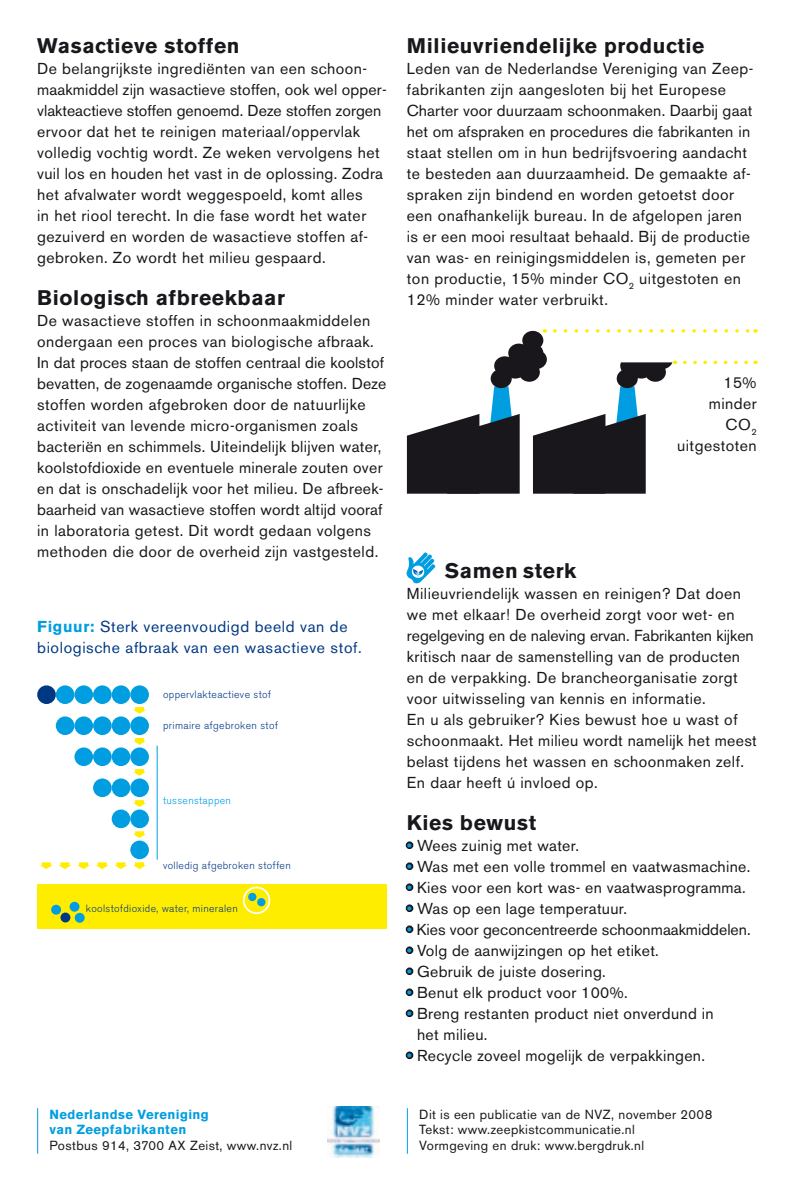
<style>
.page{position:relative;width:794px;height:1191px;background:#fff}
.page>*{position:absolute;margin:0;border:0;box-sizing:border-box;transform-origin:0 0}
.t1{font:700 21px "Akzidenz Grotesk BE";letter-spacing:.03em;color:#1a171c}
.t2{font:15.75px/21px "Akzidenz Grotesk BE";letter-spacing:.03em;color:#1a171c}
.t3{font:15.75px/21px "Akzidenz Grotesk BE";letter-spacing:.04em;color:#003883}
.t4{font:15.75px "Akzidenz Grotesk BE";color:#1a171c}
.t5{font:13.12px/15.8px "Akzidenz Grotesk BE";letter-spacing:.03em;color:#1a171c}
.t6{font:700 13.12px/15.8px "Akzidenz Grotesk BE";letter-spacing:.03em;color:#009ee0}
.t7{font:300 10.5px "Akzidenz Grotesk BE";letter-spacing:.03em;color:#003883}
.t8{font:300 10.5px "Akzidenz Grotesk BE";letter-spacing:.03em;color:#009ee0}
.s1{font-weight:700;color:#009ee0}
.s2{color:#009ee0}
</style>
<div class="page">
<hr style="left:407px;top:1108px;width:1px;height:45px;background:#009ee0">
<hr style="left:37px;top:1108px;width:1px;height:45px;background:#009ee0">
<img style="left:328px;top:1106px;width:51px;height:51px">
<div style="left:406px;top:841px;width:7px;height:8px;border:4px solid #1a171c;border-radius:50%"></div>
<div style="left:406px;top:862px;width:7px;height:8px;border:4px solid #1a171c;border-radius:50%"></div>
<div style="left:406px;top:883px;width:7px;height:8px;border:4px solid #1a171c;border-radius:50%"></div>
<div style="left:406px;top:904px;width:7px;height:8px;border:4px solid #1a171c;border-radius:50%"></div>
<div style="left:406px;top:925px;width:7px;height:8px;border:4px solid #1a171c;border-radius:50%"></div>
<div style="left:406px;top:946px;width:7px;height:8px;border:4px solid #1a171c;border-radius:50%"></div>
<div style="left:406px;top:967px;width:7px;height:8px;border:4px solid #1a171c;border-radius:50%"></div>
<div style="left:406px;top:988px;width:7px;height:8px;border:4px solid #1a171c;border-radius:50%"></div>
<div style="left:406px;top:1009px;width:7px;height:8px;border:4px solid #1a171c;border-radius:50%"></div>
<div style="left:406px;top:1051px;width:7px;height:8px;border:4px solid #1a171c;border-radius:50%"></div>
<svg style="left:406px;top:552px;width:29px;height:32px"></svg>
<div style="left:37px;top:884px;width:350px;height:44px;background:#ffed00"></div>
<hr style="left:157px;top:745px;width:1px;height:114px;background:#009ee0">
<div style="left:37px;top:685px;width:19px;height:19px;background:#003883;border-radius:50%"></div>
<div style="left:56px;top:685px;width:18px;height:19px;background:#009ee0;border-radius:50%"></div>
<div style="left:74px;top:685px;width:19px;height:19px;background:#009ee0;border-radius:50%"></div>
<div style="left:93px;top:685px;width:19px;height:19px;background:#009ee0;border-radius:50%"></div>
<div style="left:112px;top:685px;width:18px;height:19px;background:#009ee0;border-radius:50%"></div>
<div style="left:130px;top:685px;width:19px;height:19px;background:#009ee0;border-radius:50%"></div>
<div style="left:56px;top:716px;width:18px;height:19px;background:#009ee0;border-radius:50%"></div>
<div style="left:74px;top:716px;width:19px;height:19px;background:#009ee0;border-radius:50%"></div>
<div style="left:93px;top:716px;width:19px;height:19px;background:#009ee0;border-radius:50%"></div>
<div style="left:112px;top:716px;width:18px;height:19px;background:#009ee0;border-radius:50%"></div>
<div style="left:130px;top:716px;width:19px;height:19px;background:#009ee0;border-radius:50%"></div>
<div style="left:74px;top:747px;width:19px;height:19px;background:#009ee0;border-radius:50%"></div>
<div style="left:93px;top:747px;width:19px;height:19px;background:#009ee0;border-radius:50%"></div>
<div style="left:112px;top:747px;width:18px;height:19px;background:#009ee0;border-radius:50%"></div>
<div style="left:130px;top:747px;width:19px;height:19px;background:#009ee0;border-radius:50%"></div>
<div style="left:93px;top:778px;width:19px;height:19px;background:#009ee0;border-radius:50%"></div>
<div style="left:112px;top:778px;width:18px;height:19px;background:#009ee0;border-radius:50%"></div>
<div style="left:130px;top:778px;width:19px;height:19px;background:#009ee0;border-radius:50%"></div>
<div style="left:112px;top:809px;width:18px;height:19px;background:#009ee0;border-radius:50%"></div>
<div style="left:130px;top:809px;width:19px;height:19px;background:#009ee0;border-radius:50%"></div>
<div style="left:130px;top:840px;width:19px;height:19px;background:#009ee0;border-radius:50%"></div>
<svg style="left:133px;top:707px;width:13px;height:7px"></svg>
<svg style="left:133px;top:738px;width:13px;height:7px"></svg>
<svg style="left:133px;top:769px;width:13px;height:7px"></svg>
<svg style="left:133px;top:800px;width:13px;height:7px"></svg>
<svg style="left:133px;top:831px;width:13px;height:7px"></svg>
<svg style="left:40px;top:862px;width:13px;height:7px"></svg>
<svg style="left:59px;top:862px;width:12px;height:7px"></svg>
<svg style="left:77px;top:862px;width:13px;height:7px"></svg>
<svg style="left:96px;top:862px;width:13px;height:7px"></svg>
<svg style="left:115px;top:862px;width:12px;height:7px"></svg>
<svg style="left:133px;top:862px;width:13px;height:7px"></svg>
<div style="left:70px;top:901px;width:9px;height:10px;background:#009ee0;border-radius:50%"></div>
<div style="left:60px;top:912px;width:10px;height:10px;background:#003883;border-radius:50%"></div>
<div style="left:51px;top:904px;width:10px;height:10px;background:#009ee0;border-radius:50%"></div>
<div style="left:75px;top:913px;width:10px;height:9px;background:#009ee0;border-radius:50%"></div>
<div style="left:248px;top:892px;width:8px;height:9px;background:#009ee0;border-radius:50%"></div>
<div style="left:257px;top:898px;width:8px;height:8px;background:#009ee0;border-radius:50%"></div>
<div style="left:243px;top:886px;width:27px;height:28px;border:2px solid #fff;border-radius:50%"></div>
<svg style="left:407px;top:329px;width:349px;height:165px"></svg>
<h1 class="t1" style="left:37px;top:33px;width:204px">Wasactieve stoffen</h1>
<p class="t2" style="left:37px;top:58px;width:351px">De belangrijkste ingrediënten van een schoon&shy;maakmiddel zijn wasactieve stoffen, ook wel opper&shy;vlakteactieve stoffen genoemd. Deze stoffen zorgen ervoor dat het te reinigen materiaal/oppervlak volledig vochtig wordt. Ze weken vervolgens het vuil los en houden het vast in de oplossing. Zodra het afvalwater wordt weggespoeld, komt alles<br>in het riool terecht. In die fase wordt het water gezuiverd en worden de wasactieve stoffen af&shy;gebroken. Zo wordt het milieu gespaard.</p>
<h1 class="t1" style="left:37px;top:285px;width:249px">Biologisch afbreekbaar</h1>
<p class="t2" style="left:37px;top:310px;width:351px">De wasactieve stoffen in schoonmaakmiddelen ondergaan een proces van biologische afbraak.<br>In dat proces staan de stoffen centraal die koolstof bevatten, de zogenaamde organische stoffen. Deze stoffen worden afgebroken door de natuurlijke activiteit van levende micro-organismen zoals bacteriën en schimmels. Uiteindelijk blijven water, koolstofdioxide en eventuele minerale zouten over en dat is onschadelijk voor het milieu. De afbreek&shy;baarheid van wasactieve stoffen wordt altijd vooraf in laboratoria getest. Dit wordt gedaan volgens methoden die door de overheid zijn vastgesteld.</p>
<p class="t3" style="left:37px;top:615px;width:326px"><span class="s1">Figuur:</span> Sterk vereenvoudigd beeld van de biologische afbraak van een wasactieve stof.</p>
<p class="t7" style="left:163px;top:688px;width:110px">oppervlakteactieve stof</p>
<p class="t7" style="left:163px;top:720px;width:116px">primaire afgebroken stof</p>
<p class="t8" style="left:163px;top:794px;width:69px">tussenstappen</p>
<p class="t7" style="left:163px;top:860px;width:129px">volledig afgebroken stoffen</p>
<p class="t7" style="left:86px;top:902px;width:153px">koolstofdioxide, water, mineralen</p>
<p class="t6" style="left:50px;top:1106px;width:161px">Nederlandse Vereniging van Zeepfabrikanten</p>
<p class="t5" style="left:50px;top:1137px;width:244px">Postbus 914, 3700 AX Zeist, www.nvz.nl</p>
<h1 class="t1" style="left:407px;top:33px;width:299px">Milieuvriendelijke productie</h1>
<p class="t2" style="left:407px;top:58px;width:348px">Leden van de Nederlandse Vereniging van Zeep&shy;fabrikanten zijn aangesloten bij het Europese Charter voor duurzaam schoonmaken. Daarbij gaat het om afspraken en procedures die fabrikanten in staat stellen om in hun bedrijfsvoering aandacht te besteden aan duurzaamheid. De gemaakte af&shy;spraken zijn bindend en worden getoetst door een onafhankelijk bureau. In de afgelopen jaren is er een mooi resultaat behaald. Bij de productie van was- en reinigingsmiddelen is, gemeten per ton productie, 15% minder CO<sub>2</sub> uitgestoten en 12% minder water verbruikt.</p>
<p class="t2" style="left:677px;top:372px;width:81px;text-align:right">15% minder<br>CO<sub>2 </sub>uitgestoten</p>
<h1 class="t1" style="left:445px;top:558px;width:133px">Samen sterk</h1>
<p class="t2" style="left:407px;top:583px;width:351px">Milieuvriendelijk wassen en reinigen? Dat doen we met elkaar! De overheid zorgt voor wet- en regelgeving en de naleving ervan. Fabrikanten kijken kritisch naar de samenstelling van de producten en de verpakking. De brancheorganisatie zorgt voor uitwisseling van kennis en informatie.<br>En u als gebruiker? Kies bewust hoe u wast of schoonmaakt. Het milieu wordt namelijk het meest belast tijdens het wassen en schoonmaken zelf.<br>En daar heeft ú invloed op.</p>
<h1 class="t1" style="left:407px;top:810px;width:131px">Kies bewust</h1>
<p class="t2" style="left:407px;top:835px;width:174px"><span class="s2">•</span> Wees zuinig met water.</p>
<p class="t2" style="left:407px;top:856px;width:345px"><span class="s2">•</span> Was met een volle trommel en vaatwasmachine.</p>
<p class="t2" style="left:407px;top:877px;width:340px"><span class="s2">•</span> Kies voor een kort was- en vaatwasprogramma.</p>
<p class="t2" style="left:407px;top:898px;width:222px"><span class="s2">•</span> Was op een lage temperatuur.</p>
<p class="t4" style="left:407px;top:920px;width:345px"><span class="s2">•</span> Kies voor geconcentreerde schoonmaakmiddelen.</p>
<p class="t2" style="left:407px;top:940px;width:253px"><span class="s2">•</span> Volg de aanwijzingen op het etiket.</p>
<p class="t2" style="left:407px;top:961px;width:200px"><span class="s2">•</span> Gebruik de juiste dosering.</p>
<p class="t2" style="left:407px;top:982px;width:222px"><span class="s2">•</span> Benut elk product voor 100%.</p>
<p class="t2" style="left:417px;top:1003px;width:298px;text-indent:-10px"><span class="s2">•</span> Breng restanten product niet onverdund in het milieu.</p>
<p class="t2" style="left:407px;top:1045px;width:300px"><span class="s2">•</span> Recycle zoveel mogelijk de verpakkingen.</p>
<p class="t5" style="left:419px;top:1106px;width:295px">Dit is een publicatie van de NVZ, november 2008<br>Tekst: www.zeepkistcommunicatie.nl<br>Vormgeving en druk: www.bergdruk.nl</p>
</div>
